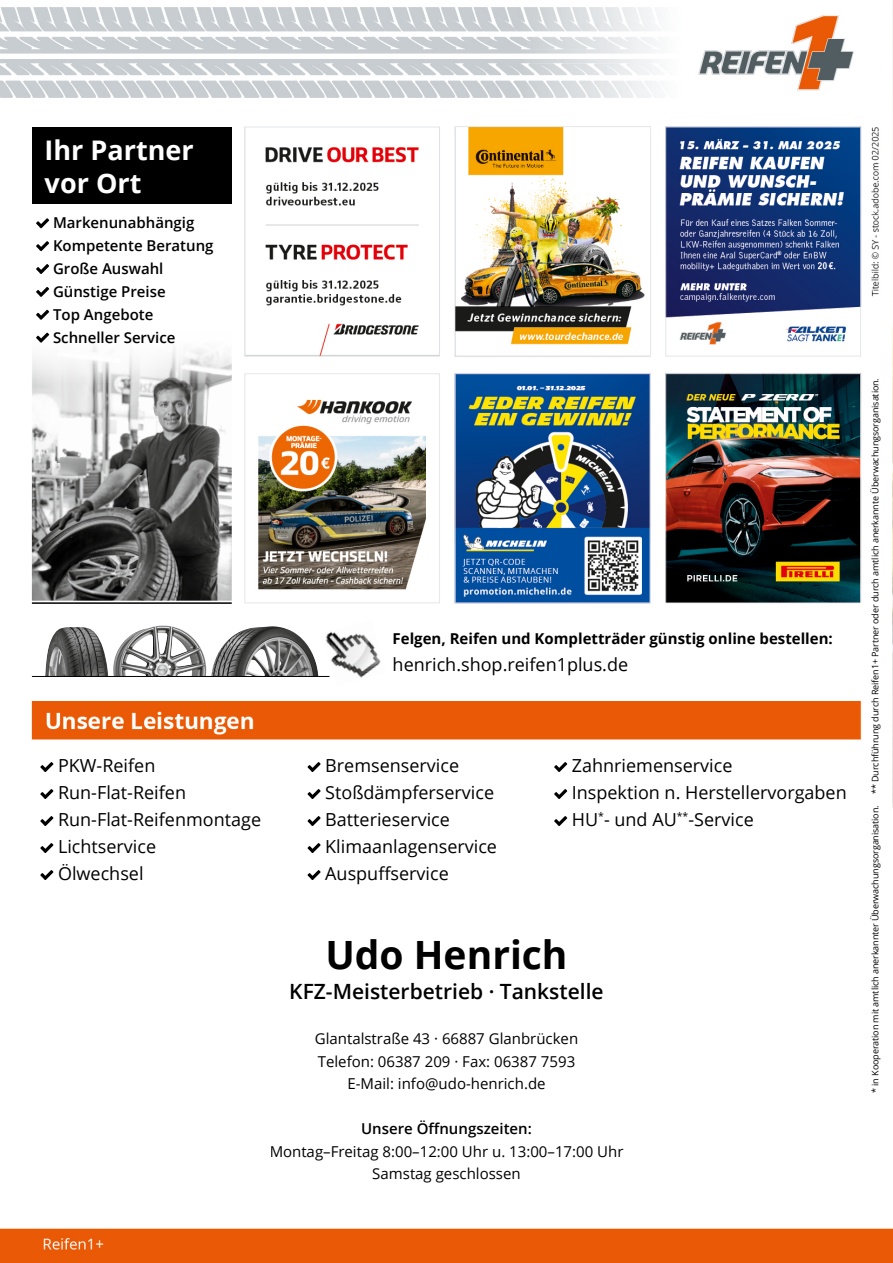
<style>
.page{position:relative;width:893px;height:1263px;background:#fff}
.page>*{position:absolute;margin:0;border:0;box-sizing:border-box;transform-origin:0 0}
.t1{font:700 39px "Open Sans";color:#000}
.t2{font:700 27px/33px "Open Sans";color:#fff}
.t3{font:600 21px "Open Sans";color:#000}
.t4{font:18px/27px "Open Sans";color:#000}
.t5{font:15px/22.5px "Open Sans";color:#000;text-align:center}
.t6{font:600 15px/23px "Open Sans";color:#000}
.t7{font:700 15px "Open Sans";color:#000}
.t8{font:9px "Open Sans";letter-spacing:-.01em;color:#000}
</style>
<div class="page">
<img style="left:0;top:0;width:893px;height:1263px">
<img style="left:45px;top:627px;width:63px;height:49px">
<img style="left:216px;top:626px;width:56px;height:33px">
<img style="left:113px;top:625px;width:93px;height:51px">
<img style="left:322px;top:619px;width:64px;height:67px">
<hr style="left:32px;top:676px;width:297px;height:1px;background:#000">
<img style="left:32px;top:327px;width:200px;height:274px">
<svg style="left:36px;top:218px;width:13px;height:10px"></svg>
<svg style="left:36px;top:241px;width:13px;height:10px"></svg>
<svg style="left:36px;top:264px;width:13px;height:10px"></svg>
<svg style="left:36px;top:287px;width:13px;height:10px"></svg>
<svg style="left:36px;top:310px;width:13px;height:10px"></svg>
<svg style="left:36px;top:333px;width:13px;height:10px"></svg>
<div style="left:32px;top:128px;width:200px;height:76px;background:#000"></div>
<hr style="left:33px;top:602px;width:198px;height:2px;background:#000">
<svg style="left:308px;top:762px;width:13px;height:10px"></svg>
<svg style="left:308px;top:789px;width:13px;height:10px"></svg>
<svg style="left:308px;top:816px;width:13px;height:10px"></svg>
<svg style="left:308px;top:843px;width:13px;height:10px"></svg>
<svg style="left:308px;top:870px;width:13px;height:10px"></svg>
<svg style="left:554px;top:762px;width:13px;height:10px"></svg>
<svg style="left:554px;top:789px;width:13px;height:10px"></svg>
<svg style="left:554px;top:816px;width:13px;height:10px"></svg>
<svg style="left:40px;top:762px;width:13px;height:10px"></svg>
<svg style="left:40px;top:789px;width:13px;height:10px"></svg>
<svg style="left:40px;top:816px;width:13px;height:10px"></svg>
<svg style="left:40px;top:843px;width:13px;height:10px"></svg>
<svg style="left:40px;top:870px;width:13px;height:10px"></svg>
<h2 class="t2" style="left:45px;top:133px;width:151px">Ihr Partner vor Ort</h2>
<p class="t6" style="left:53px;top:211px;width:162px">Markenunabhängig<br>Kompetente Beratung<br>Große Auswahl<br>Günstige Preise<br>Top Angebote<br>Schneller Service</p>
<p class="t7" style="left:393px;top:628px;width:442px">Felgen, Reifen und Kompletträder günstig online bestellen:</p>
<p class="t4" style="left:393px;top:650px;width:237px">henrich.shop.reifen1plus.de</p>
<p class="t4" style="left:58px;top:752px;width:205px">PKW-Reifen<br>Run-Flat-Reifen<br>Run-Flat-Reifenmontage<br>Lichtservice<br>Ölwechsel</p>
<p class="t4" style="left:325px;top:752px;width:173px">Bremsenservice<br>Stoßdämpferservice<br>Batterieservice<br>Klimaanlagenservice<br>Auspuffservice</p>
<p class="t4" style="left:572px;top:752px;width:276px">Zahnriemenservice<br>Inspektion n. Herstellervorgaben<br>HU<sup>*</sup>- und AU<sup>**</sup>-Service</p>
<h1 class="t1" style="left:325px;top:927px;width:244px">Udo Henrich</h1>
<p class="t3" style="left:289px;top:977px;width:316px">KFZ-Meisterbetrieb · Tankstelle</p>
<p class="t5" style="left:315px;top:1027px;width:265px">Glantalstraße 43 · 66887 Glanbrücken<br>Telefon: 06387 209 · Fax: 06387 7593<br>E-Mail: info@udo-henrich.de</p>
<p class="t6" style="left:361px;top:1117px;width:172px">Unsere Öffnungszeiten:</p>
<p class="t5" style="left:270px;top:1139px;width:355px">Montag–Freitag 8:00–12:00 Uhr u. 13:00–17:00 Uhr<br>Samstag geschlossen</p>
<p class="t8" style="left:869px;top:1093px;width:716px;rotate:-90deg">* in Kooperation mit amtlich anerkannter Überwachungsorganisation. ** Durchführung durch Reifen1+ Partner oder durch amtlich anerkannte Überwachungsorganisation.</p>
</div>
